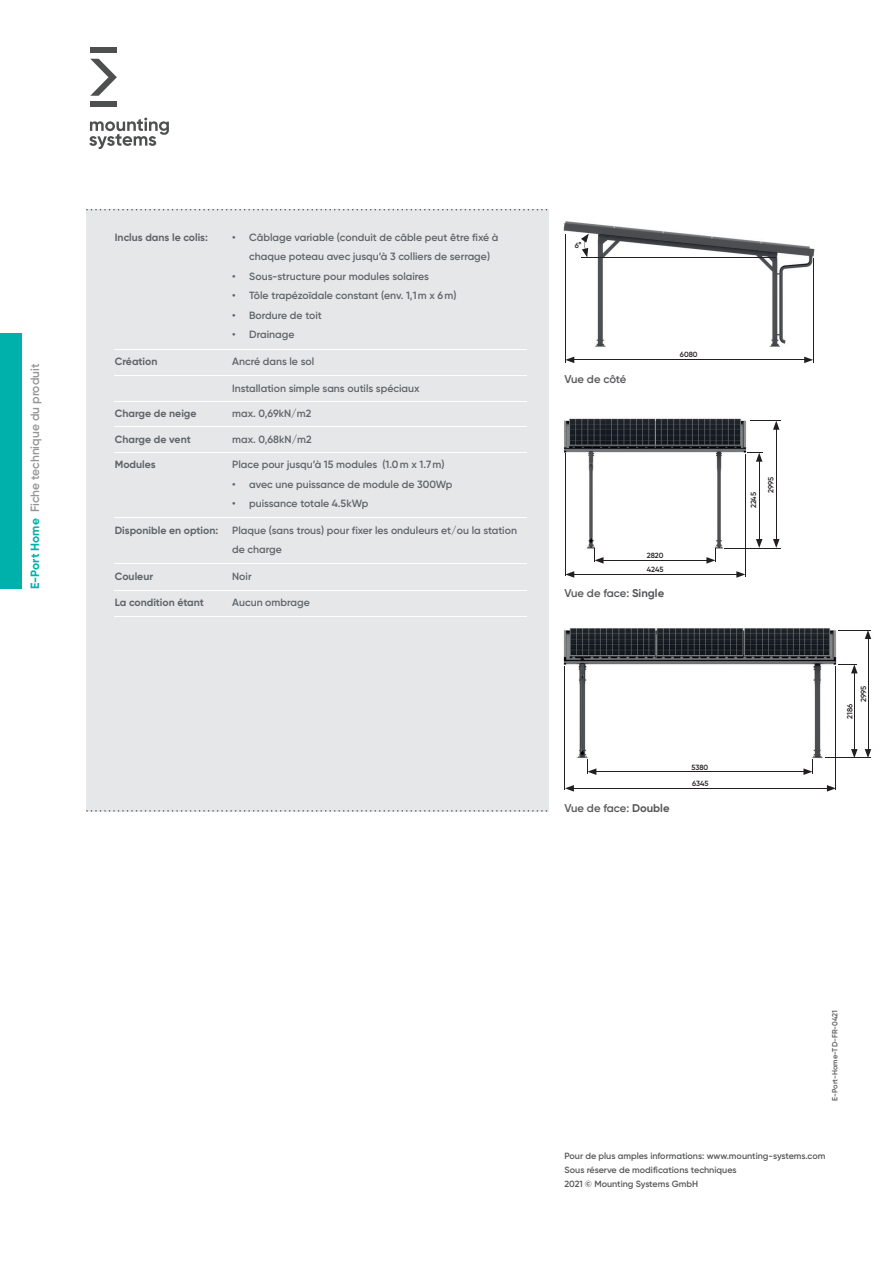
<style>
.page{position:relative;width:893px;height:1263px;background:#fff}
.page>*{position:absolute;margin:0;border:0;box-sizing:border-box;transform-origin:0 0}
.t1{font:600 12px "Gilroy";color:#939598}
.t2{font:600 11.25px "Gilroy";letter-spacing:-.01em;color:#57585a}
.t3{font:600 10.5px/19.5px "Gilroy";color:#5f666b}
.t4{font:700 10.5px "Gilroy";color:#5f666b}
.t5{font:600 9px/14.2px "Gilroy";color:#57585a}
.t6{font:600 7.5px "Gilroy";color:#231f20}
.t7{font:600 7.5px "Gilroy";color:#57585a}
.s1{font-weight:700;color:#00b1ab}
.s2{font-weight:700}
</style>
<div class="page">
<div style="left:0;top:334px;width:21px;height:255px;background:#00b1ab"></div>
<svg style="left:89px;top:118px;width:80px;height:31px"></svg>
<svg style="left:90px;top:59px;width:27px;height:37px"></svg>
<div style="left:90px;top:101px;width:27px;height:6px;background:#4d504f"></div>
<div style="left:90px;top:48px;width:27px;height:5px;background:#4d504f"></div>
<img style="left:564px;top:418px;width:216px;height:146px">
<hr style="left:751px;top:420px;width:30px;height:1px;background:#231f20">
<hr style="left:725px;top:548px;width:56px;height:1px;background:#231f20">
<hr style="left:565px;top:454px;width:1px;height:122px;background:#231f20">
<hr style="left:745px;top:454px;width:1px;height:123px;background:#231f20">
<hr style="left:759px;top:459px;width:1px;height:82px;background:#231f20">
<svg style="left:756px;top:539px;width:6px;height:9px"></svg>
<svg style="left:747px;top:452px;width:15px;height:10px"></svg>
<hr style="left:776px;top:427px;width:1px;height:114px;background:#231f20">
<svg style="left:773px;top:539px;width:6px;height:9px"></svg>
<svg style="left:773px;top:421px;width:6px;height:9px"></svg>
<hr style="left:601px;top:560px;width:108px;height:1px;background:#231f20">
<svg style="left:594px;top:549px;width:9px;height:15px"></svg>
<svg style="left:706px;top:549px;width:10px;height:15px"></svg>
<hr style="left:572px;top:574px;width:167px;height:1px;background:#231f20">
<svg style="left:566px;top:571px;width:8px;height:7px"></svg>
<svg style="left:736px;top:571px;width:9px;height:7px"></svg>
<img style="left:548px;top:613px;width:305px;height:168px">
<hr style="left:838px;top:630px;width:33px;height:1px;background:#231f20">
<hr style="left:825px;top:758px;width:46px;height:1px;background:#231f20">
<hr style="left:564px;top:667px;width:1px;height:123px;background:#231f20">
<hr style="left:836px;top:667px;width:1px;height:123px;background:#231f20">
<hr style="left:868px;top:637px;width:1px;height:114px;background:#231f20">
<svg style="left:865px;top:749px;width:6px;height:9px"></svg>
<svg style="left:865px;top:631px;width:6px;height:8px"></svg>
<hr style="left:854px;top:671px;width:1px;height:80px;background:#231f20">
<svg style="left:851px;top:749px;width:7px;height:9px"></svg>
<svg style="left:838px;top:664px;width:20px;height:9px"></svg>
<hr style="left:594px;top:771px;width:212px;height:1px;background:#231f20">
<svg style="left:587px;top:759px;width:9px;height:16px"></svg>
<svg style="left:803px;top:759px;width:10px;height:16px"></svg>
<hr style="left:571px;top:788px;width:258px;height:1px;background:#231f20">
<svg style="left:565px;top:785px;width:9px;height:7px"></svg>
<svg style="left:827px;top:785px;width:9px;height:7px"></svg>
<img style="left:548px;top:209px;width:267px;height:159px">
<hr style="left:565px;top:234px;width:1px;height:128px;background:#231f20">
<hr style="left:581px;top:257px;width:194px;height:1px;background:#231f20">
<hr style="left:813px;top:258px;width:1px;height:104px;background:#231f20">
<hr style="left:572px;top:360px;width:235px;height:1px;background:#231f20">
<svg style="left:565px;top:357px;width:9px;height:6px"></svg>
<svg style="left:804px;top:357px;width:9px;height:6px"></svg>
<svg style="left:581px;top:234px;width:8px;height:23px"></svg>
<div style="left:86px;top:209px;width:462px;height:603px;background:#e6e7e9"></div>
<svg style="left:86px;top:209px;width:461px;height:1px"></svg>
<hr style="left:115px;top:349px;width:117px;height:1px;background:#fff">
<hr style="left:232px;top:349px;width:294px;height:1px;background:#fff">
<hr style="left:115px;top:375px;width:117px;height:1px;background:#fff">
<hr style="left:232px;top:375px;width:294px;height:1px;background:#fff">
<hr style="left:115px;top:401px;width:117px;height:1px;background:#fff">
<hr style="left:232px;top:401px;width:294px;height:1px;background:#fff">
<hr style="left:115px;top:426px;width:117px;height:1px;background:#fff">
<hr style="left:232px;top:426px;width:294px;height:1px;background:#fff">
<hr style="left:115px;top:452px;width:117px;height:1px;background:#fff">
<hr style="left:232px;top:452px;width:294px;height:1px;background:#fff">
<hr style="left:115px;top:517px;width:117px;height:1px;background:#fff">
<hr style="left:232px;top:517px;width:294px;height:1px;background:#fff">
<hr style="left:115px;top:563px;width:117px;height:1px;background:#fff">
<hr style="left:232px;top:563px;width:294px;height:1px;background:#fff">
<hr style="left:115px;top:590px;width:117px;height:1px;background:#fff">
<hr style="left:232px;top:590px;width:294px;height:1px;background:#fff">
<hr style="left:115px;top:616px;width:117px;height:1px;background:#fff">
<hr style="left:232px;top:616px;width:294px;height:1px;background:#fff">
<svg style="left:86px;top:810px;width:461px;height:2px"></svg>
<p class="t1" style="left:27px;top:589px;width:227px;rotate:-90deg"><span class="s1">E-Port Home</span> Fiche technique du produit</p>
<p class="t4" style="left:115px;top:231px;width:95px">Inclus dans le colis:</p>
<p class="t3" style="left:249px;top:227px;width:251px;text-indent:-17px">• Câblage variable (conduit de câble peut être fixé à chaque poteau avec jusqu’à 3 colliers de serrage)</p>
<p class="t3" style="left:232px;top:266px;width:198px">• Sous-structure pour modules solaires</p>
<p class="t3" style="left:232px;top:286px;width:226px">• Tôle trapézoïdale constant (env. 1,1 m x 6 m)</p>
<p class="t3" style="left:232px;top:305px;width:91px">• Bordure de toit</p>
<p class="t3" style="left:232px;top:325px;width:64px">• Drainage</p>
<p class="t4" style="left:115px;top:355px;width:44px">Création</p>
<p class="t3" style="left:232px;top:351px;width:83px">Ancré dans le sol</p>
<p class="t3" style="left:232px;top:378px;width:189px">Installation simple sans outils spéciaux</p>
<p class="t4" style="left:115px;top:407px;width:83px">Charge de neige</p>
<p class="t3" style="left:232px;top:403px;width:81px">max. 0,69kN/m2</p>
<p class="t4" style="left:115px;top:432px;width:77px">Charge de vent</p>
<p class="t3" style="left:232px;top:429px;width:81px">max. 0,68kN/m2</p>
<p class="t4" style="left:115px;top:458px;width:42px">Modules</p>
<p class="t3" style="left:232px;top:454px;width:214px">Place pour jusqu’à 15 modules (1.0 m x 1.7 m)</p>
<p class="t3" style="left:232px;top:474px;width:222px">• avec une puissance de module de 300Wp</p>
<p class="t3" style="left:232px;top:493px;width:138px">• puissance totale 4.5kWp</p>
<p class="t4" style="left:115px;top:523px;width:105px">Disponible en option:</p>
<p class="t3" style="left:232px;top:520px;width:286px">Plaque (sans trous) pour fixer les onduleurs et/ou la station de charge</p>
<p class="t4" style="left:115px;top:569px;width:40px">Couleur</p>
<p class="t3" style="left:232px;top:566px;width:21px">Noir</p>
<p class="t4" style="left:115px;top:596px;width:91px">La condition étant</p>
<p class="t3" style="left:232px;top:593px;width:79px">Aucun ombrage</p>
<p class="t6" style="left:575px;top:241px;width:8px">6°</p>
<p class="t2" style="left:564px;top:372px;width:64px">Vue de côté</p>
<p class="t6" style="left:680px;top:349px;width:19px">6080</p>
<p class="t6" style="left:647px;top:551px;width:18px">2820</p>
<p class="t6" style="left:647px;top:565px;width:18px">4245</p>
<p class="t2" style="left:564px;top:586px;width:101px">Vue de face: <span class="s2">Single</span></p>
<p class="t6" style="left:749px;top:508px;width:18px;rotate:-90deg">2245</p>
<p class="t6" style="left:766px;top:493px;width:18px;rotate:-90deg">2995</p>
<p class="t2" style="left:564px;top:801px;width:107px">Vue de face: <span class="s2">Double</span></p>
<p class="t6" style="left:691px;top:762px;width:18px">5380</p>
<p class="t6" style="left:692px;top:779px;width:18px">6345</p>
<p class="t6" style="left:845px;top:719px;width:17px;rotate:-90deg">2186</p>
<p class="t6" style="left:859px;top:702px;width:18px;rotate:-90deg">2995</p>
<p class="t7" style="left:830px;top:1101px;width:92px;rotate:-90deg">E-Port-Home-TD-FR-0421</p>
<p class="t5" style="left:564px;top:1148px;width:262px">Pour de plus amples informations: www.mounting-systems.com<br>Sous réserve de modifications techniques<br>2021 © Mounting Systems GmbH</p>
</div>
